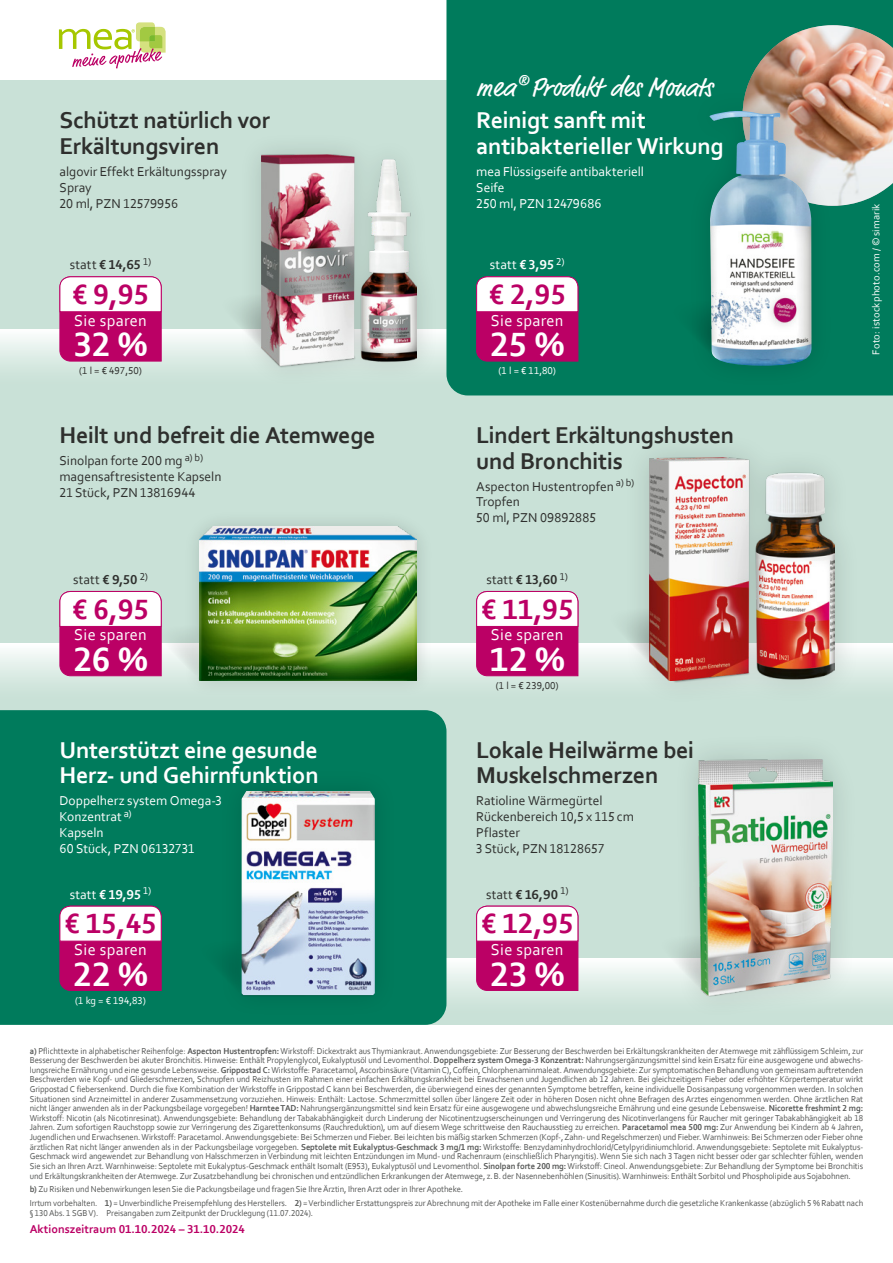
<style>
.page{position:relative;width:893px;height:1263px;background:#fff}
.page>*{position:absolute;margin:0;border:0;box-sizing:border-box;transform-origin:0 0}
.t1{font:700 35.25px "Corbel";letter-spacing:-.005em;color:#fff}
.t2{font:700 29.25px "Corbel";color:#bb0065}
.t3{font:27px "Market Pro";letter-spacing:-.015em;color:#fff}
.t4{font:700 24px/25.5px "Corbel";letter-spacing:-.01em;color:#2e2f2d}
.t5{font:700 24px/25.5px "Corbel";letter-spacing:-.01em;color:#fff}
.t6{font:16.5px "Corbel";letter-spacing:.02em;color:#fff}
.t7{font:13.5px/15.8px "Corbel";color:#2e2f2d}
.t8{font:13.5px/15.8px "Corbel";color:#fff}
.t9{font:700 13.5px "Corbel";letter-spacing:.005em;color:#2e2f2d}
.t10{font:700 13.5px "Corbel";color:#fff}
.t11{font:700 12px "Corbel";color:#bb0065}
.t12{font:10.5px "Corbel";letter-spacing:.015em;color:#fff}
.t13{font:10.5px "Corbel";color:#2e2f2d}
.t14{font:9px/9.6px "Corbel";letter-spacing:-.01em;color:#555756;text-align:justify;scale:.95 1}
.s1{font-weight:400}
.s2{font-weight:700}
</style>
<div class="page">
<div style="left:0;top:377px;width:893px;height:18px;background:#c9e1d7"></div>
<div style="left:0;top:81px;width:893px;height:248px;background:#c9e1d7"></div>
<div style="left:0;top:329px;width:893px;height:56px;background:linear-gradient(to bottom,#fbfdfc,#c6dfd4)"></div>
<div style="left:0;top:692px;width:893px;height:18px;background:#c9e1d7"></div>
<div style="left:0;top:395px;width:893px;height:249px;background:#c9e1d7"></div>
<div style="left:0;top:644px;width:893px;height:56px;background:linear-gradient(to bottom,#fafcfc,#c5ded3)"></div>
<div style="left:0;top:1006px;width:893px;height:19px;background:#c9e1d7"></div>
<div style="left:0;top:710px;width:893px;height:248px;background:#c9e1d7"></div>
<svg style="left:446px;top:958px;width:447px;height:50px"></svg>
<div style="left:0;top:710px;width:444px;height:315px;background:#007b5c"></div>
<div style="left:446px;top:0;width:447px;height:395px;background:#007b5c"></div>
<svg style="left:59px;top:22px;width:107px;height:46px"></svg>
<img style="left:742px;top:25px;width:151px;height:181px">
<svg style="left:196px;top:329px;width:42px;height:51px"></svg>
<div style="left:238px;top:131px;width:202px;height:257px;background:#000;opacity:.15"></div>
<img style="left:262px;top:155px;width:155px;height:211px">
<svg style="left:59px;top:276px;width:103px;height:86px;background:#d565a1"></svg>
<div style="left:641px;top:292px;width:46px;height:73px;background:#007b5c"></div>
<div style="left:687px;top:88px;width:148px;height:301px;background:#000;opacity:.15"></div>
<img style="left:709px;top:111px;width:102px;height:255px">
<svg style="left:476px;top:276px;width:103px;height:86px;background:#d1639f"></svg>
<div style="left:182px;top:509px;width:252px;height:189px;background:#000;opacity:.15"></div>
<img style="left:200px;top:527px;width:217px;height:154px">
<img style="left:59px;top:591px;width:357px;height:103px">
<svg style="left:585px;top:643px;width:38px;height:50px"></svg>
<div style="left:623px;top:431px;width:238px;height:275px;background:#000;opacity:.15"></div>
<img style="left:650px;top:458px;width:185px;height:223px">
<div style="left:446px;top:395px;width:417px;height:315px;border:1px solid #fff"></div>
<svg style="left:476px;top:591px;width:103px;height:85px;background:#d565a1"></svg>
<svg style="left:453px;top:753px;width:410px;height:255px"></svg>
<svg style="left:476px;top:905px;width:103px;height:86px;background:#d565a1"></svg>
<div style="left:171px;top:931px;width:47px;height:79px;background:#007b5c"></div>
<div style="left:218px;top:767px;width:180px;height:252px;background:#00795a"></div>
<img style="left:242px;top:791px;width:133px;height:204px">
<svg style="left:59px;top:905px;width:103px;height:86px;background:#d1639f"></svg>
<h3 class="t4" style="left:60px;top:107px;width:212px">Schützt natürlich vor<br>Erkältungsviren</h3>
<h3 class="t7" style="left:60px;top:163px;width:169px">algovir Effekt Erkältungsspray<br>Spray<br>20 ml, PZN 12579956</h3>
<h3 class="t9" style="left:70px;top:257px;width:83px"><span class="s1">statt</span> € 14,65 <sup>1)</sup></h3>
<h2 class="t2" style="left:72px;top:276px;width:78px">€ 9,95</h2>
<h3 class="t6" style="left:74px;top:310px;width:74px">Sie sparen</h3>
<h1 class="t1" style="left:74px;top:323px;width:75px">32 %</h1>
<p class="t13" style="left:79px;top:364px;width:65px">(1 l = € 497,50)</p>
<h3 class="t4" style="left:60px;top:422px;width:318px">Heilt und befreit die Atemwege</h3>
<h3 class="t7" style="left:60px;top:453px;width:163px">Sinolpan forte 200 mg <sup>a)</sup> <sup>b) </sup>magensaftresistente Kapseln<br>21 Stück, PZN 13816944</h3>
<h3 class="t7" style="left:73px;top:571px;width:77px">statt <span class="s2">€ 9,50</span> <sup>2)</sup></h3>
<h2 class="t2" style="left:72px;top:591px;width:78px">€ 6,95</h2>
<h3 class="t6" style="left:74px;top:625px;width:74px">Sie sparen</h3>
<h1 class="t1" style="left:74px;top:638px;width:75px">26 %</h1>
<h3 class="t3" style="left:476px;top:69px;width:238px">mea<sup>®</sup>Produkt des Monats</h3>
<h3 class="t5" style="left:476px;top:107px;width:249px">Reinigt sanft mit antibakterieller Wirkung</h3>
<h3 class="t8" style="left:476px;top:163px;width:169px">mea Flüssigseife antibakteriell<br>Seife<br>250 ml, PZN 12479686</h3>
<h3 class="t8" style="left:490px;top:257px;width:76px">statt <span class="s2">€ 3,95</span> <sup>2)</sup></h3>
<h2 class="t2" style="left:489px;top:276px;width:78px">€ 2,95</h2>
<h3 class="t6" style="left:491px;top:310px;width:74px">Sie sparen</h3>
<h1 class="t1" style="left:490px;top:323px;width:76px">25 %</h1>
<p class="t12" style="left:498px;top:364px;width:59px">(1 l = € 11,80)</p>
<h3 class="t4" style="left:476px;top:422px;width:259px">Lindert Erkältungshusten und Bronchitis</h3>
<h3 class="t7" style="left:476px;top:478px;width:160px">Aspecton Hustentropfen <sup>a)</sup> <sup>b)<br></sup>Tropfen<br>50 ml, PZN 09892885</h3>
<h3 class="t9" style="left:486px;top:571px;width:83px"><span class="s1">statt</span> € 13,60 <sup>1)</sup></h3>
<h2 class="t2" style="left:481px;top:591px;width:94px">€ 11,95</h2>
<h3 class="t6" style="left:491px;top:625px;width:74px">Sie sparen</h3>
<h1 class="t1" style="left:490px;top:638px;width:76px">12 %</h1>
<p class="t13" style="left:496px;top:679px;width:64px">(1 l = € 239,00)</p>
<p class="t12" style="left:869px;top:355px;width:153px;rotate:-90deg">Foto: istockphoto.com / ©simarik</p>
<h3 class="t5" style="left:60px;top:736px;width:261px">Unterstützt eine gesunde<br>Herz- und Gehirnfunktion</h3>
<h3 class="t8" style="left:60px;top:793px;width:164px">Doppelherz system Omega-3<br>Konzentrat <sup>a)<br></sup>Kapseln<br>60 Stück, PZN 06132731</h3>
<h3 class="t10" style="left:70px;top:886px;width:83px"><span class="s1">statt</span> € 19,95 <sup>1)</sup></h3>
<h2 class="t2" style="left:64px;top:905px;width:94px">€ 15,45</h2>
<h3 class="t6" style="left:74px;top:939px;width:74px">Sie sparen</h3>
<h1 class="t1" style="left:73px;top:952px;width:76px">22 %</h1>
<p class="t12" style="left:75px;top:994px;width:73px">(1 kg = € 194,83)</p>
<h3 class="t4" style="left:476px;top:736px;width:219px">Lokale Heilwärme bei<br>Muskelschmerzen</h3>
<h3 class="t7" style="left:476px;top:793px;width:159px">Ratioline Wärmegürtel<br>Rückenbereich 10,5 x 115 cm<br>Pflaster<br>3 Stück, PZN 18128657</h3>
<h3 class="t9" style="left:486px;top:886px;width:84px"><span class="s1">statt</span> € 16,90 <sup>1)</sup></h3>
<h2 class="t2" style="left:481px;top:905px;width:94px">€ 12,95</h2>
<h3 class="t6" style="left:491px;top:939px;width:74px">Sie sparen</h3>
<h1 class="t1" style="left:490px;top:952px;width:76px">23 %</h1>
<p class="t14" style="left:30px;top:1046px;width:879px"><span class="s2">a)</span> Pflichttexte in alphabetischer Reihenfolge: <span class="s2">Aspecton Hustentropfen:</span> Wirkstoff: Dickextrakt aus Thymiankraut. Anwendungsgebiete: Zur Besserung der Beschwerden bei Erkältungskrankheiten der Atemwege mit zähflüssigem Schleim, zur Besserung der Beschwerden bei akuter Bronchitis. Hinweise: Enthält Propylenglycol, Eukalyptusöl und Levomenthol. <span class="s2">Doppelherz system Omega-3 Konzentrat:</span> Nahrungsergänzungsmittel sind kein Ersatz für eine ausgewogene und abwechs&shy;lungsreiche Ernährung und eine gesunde Lebensweise. <span class="s2">Grippostad C:</span> Wirkstoffe: Paracetamol, Ascorbinsäure (Vitamin C), Coffein, Chlorphenaminmaleat. Anwendungsgebiete: Zur symptomatischen Behandlung von gemeinsam auftretenden Beschwerden wie Kopf- und Gliederschmerzen, Schnupfen und Reizhusten im Rahmen einer einfachen Erkältungskrankheit bei Erwachsenen und Jugendlichen ab 12 Jahren. Bei gleichzeitigem Fieber oder erhöhter Körpertemperatur wirkt Grippostad C fiebersenkend. Durch die fixe Kombination der Wirkstoffe in Grippostad C kann bei Beschwerden, die überwiegend eines der genannten Symptome betreffen, keine individuelle Dosisanpassung vorgenommen werden. In solchen Situationen sind Arzneimittel in anderer Zusammensetzung vorzuziehen. Hinweis: Enthält: Lactose. Schmerzmittel sollen über längere Zeit oder in höheren Dosen nicht ohne Befragen des Arztes eingenommen werden. Ohne ärztlichen Rat nicht länger anwenden als in der Packungsbeilage vorgegeben! <span class="s2">Harntee TAD:</span> Nahrungsergänzungsmittel sind kein Ersatz für eine ausgewogene und abwechslungsreiche Ernährung und eine gesunde Lebensweise. <span class="s2">Nicorette freshmint 2 mg:<br></span>Wirkstoff: Nicotin (als Nicotinresinat). Anwendungsgebiete: Behandlung der Tabakabhängigkeit durch Linderung der Nicotinentzugserscheinungen und Verringerung des Nicotinverlangens für Raucher mit geringer Tabakabhängigkeit ab 18<br>Jahren. Zum sofortigen Rauchstopp sowie zur Verringerung des Zigarettenkonsums (Rauchreduktion), um auf diesem Wege schrittweise den Rauchausstieg zu erreichen. <span class="s2">Paracetamol mea 500 mg:</span> Zur Anwendung bei Kindern ab 4 Jahren, Jugendlichen und Erwachsenen. Wirkstoff: Paracetamol. Anwendungsgebiete: Bei Schmerzen und Fieber. Bei leichten bis mäßig starken Schmerzen (Kopf-, Zahn- und Regelschmerzen) und Fieber. Warnhinweis: Bei Schmerzen oder Fieber ohne ärztlichen Rat nicht länger anwenden als in der Packungsbeilage vorgegeben. <span class="s2">Septolete mit Eukalyptus-Geschmack 3 mg/1 mg:</span> Wirkstoffe: Benzydaminhydrochlorid/Cetylpyridiniumchlorid. Anwendungsgebiete: Septolete mit Eukalyptus-Geschmack wird angewendet zur Behandlung von Halsschmerzen in Verbindung mit leichten Entzündungen im Mund- und Rachenraum (einschließlich Pharyngitis). Wenn Sie sich nach 3 Tagen nicht besser oder gar schlechter fühlen, wenden Sie sich an Ihren Arzt. Warnhinweise: Septolete mit Eukalyptus-Geschmack enthält Isomalt (E953), Eukalyptusöl und Levomenthol. <span class="s2">Sinolpan forte 200 mg:</span> Wirkstoff: Cineol. Anwendungsgebiete: Zur Behandlung der Symptome bei Bronchitis und Erkältungskrankheiten der Atemwege. Zur Zusatzbehandlung bei chronischen und entzündlichen Erkrankungen der Atemwege, z.B. der Nasennebenhöhlen (Sinusitis). Warnhinweis: Enthält Sorbitol und Phospholipide aus Sojabohnen.</p>
<p class="t14" style="left:30px;top:1182px;width:879px;line-height:13.8px"><span class="s2">b)</span> Zu Risiken und Nebenwirkungen lesen Sie die Packungsbeilage und fragen Sie Ihre Ärztin, Ihren Arzt oder in Ihrer Apotheke.<br>Irrtum vorbehalten. <span class="s2">1)</span> = Unverbindliche Preisempfehlung des Herstellers. <span class="s2">2)</span> = Verbindlicher Erstattungspreis zur Abrechnung mit der Apotheke im Falle einer Kostenübernahme durch die gesetzliche Krankenkasse (abzüglich 5 % Rabatt nach</p>
<p class="t14" style="left:30px;top:1208px;width:300px">§ 130 Abs. 1 SGB V). Preisangaben zum Zeitpunkt der Drucklegung (11.07.2024).</p>
<h3 class="t11" style="left:30px;top:1221px;width:216px">Aktionszeitraum 01.10.2024 – 31.10.2024</h3>
</div>
